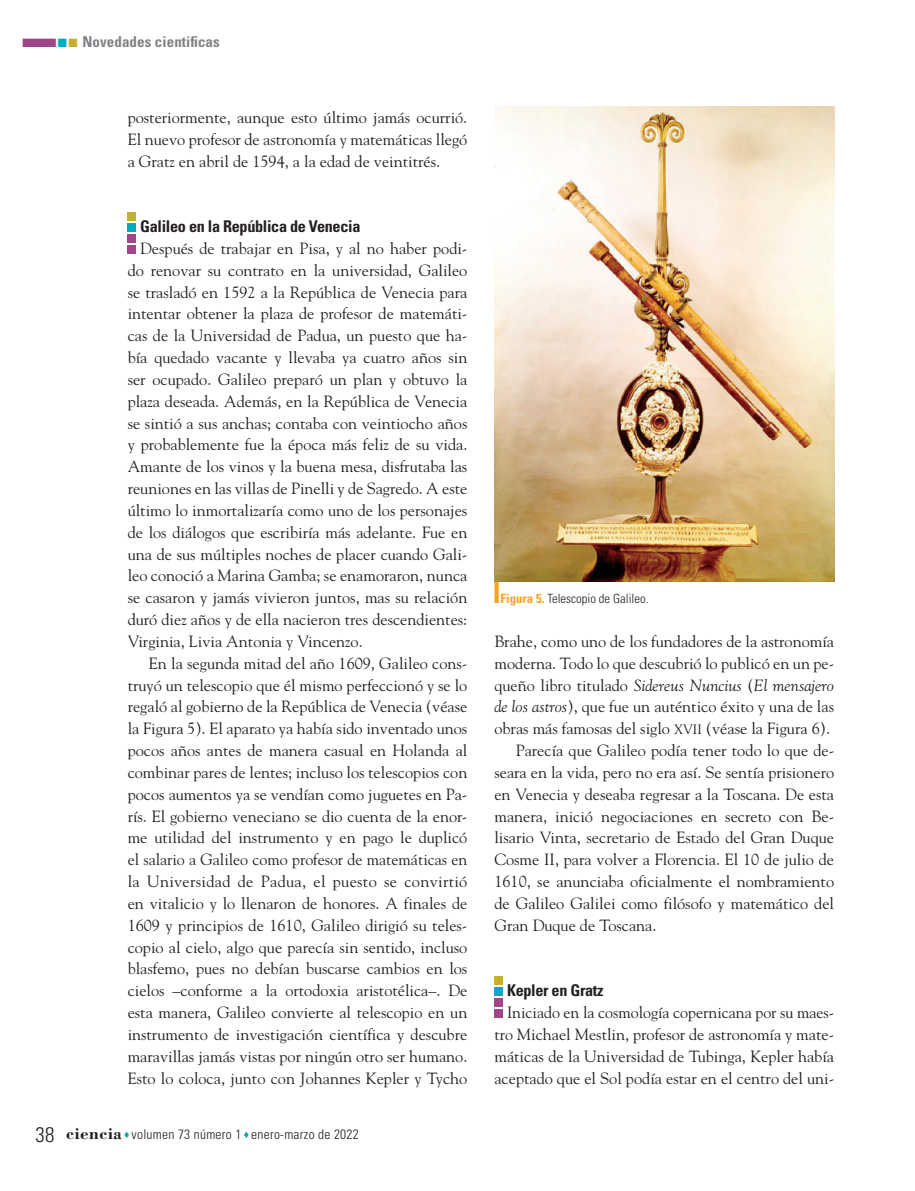
<style>
.page{position:relative;width:915px;height:1191px;background:#fff}
.page>*{position:absolute;margin:0;border:0;box-sizing:border-box;transform-origin:0 0}
._02N_Normal_Sin{font:16.2px/21.9px "Goudy Std";color:#231f20;text-align:justify}
._01N_Subtitulo1{font:700 condensed 16.2px "Univers LT Std";letter-spacing:-.02em;color:#231f20}
.t1{font:700 condensed 15px "Univers LT Std";letter-spacing:.005em;color:#808285}
.t2{font:300 condensed 13.5px "Univers LT Std";letter-spacing:.02em;color:#231f20}
.t3{font:300 condensed 12.75px "Univers LT Std";color:#231f20}
.s1{color:#a1458a}
.s2{color:#00abc3}
.s3{color:#c5af30}
.s4{font-size:21px}
.s5{font-family:"Bodoni Std";font-weight:700;font-stretch:normal;font-size:17.25px}
.s6{color:#00a99b}
.s7{color:#f9a31e}
.s8{font-weight:700;color:#f9a31e}
.s9{font-style:italic}
.s10{font-size:13.5px}
</style>
<div class="page">
<div style="left:128px;top:246px;width:8px;height:8px;background:#a1458a"></div>
<div style="left:128px;top:234px;width:8px;height:9px;background:#a1458a"></div>
<div style="left:128px;top:223px;width:8px;height:8px;background:#00abc3"></div>
<div style="left:128px;top:212px;width:8px;height:8px;background:#c5af30"></div>
<div style="left:494px;top:1009px;width:8px;height:9px;background:#a1458a"></div>
<div style="left:494px;top:998px;width:8px;height:8px;background:#a1458a"></div>
<div style="left:494px;top:987px;width:8px;height:8px;background:#00abc3"></div>
<div style="left:494px;top:976px;width:8px;height:8px;background:#c5af30"></div>
<img style="left:494px;top:106px;width:339px;height:475px">
<p class="t1" style="left:21px;top:32px;width:200px"><span class="s1">■</span><span class="s2">■</span><span class="s3">■</span> Novedades científicas</p>
<p class="_02N_Normal_Sin" style="left:128px;top:106px;width:341px">posteriormente, aunque esto último jamás ocurrió.<br>El nuevo profesor de astronomía y matemáticas llegó a Gratz en abril de 1594, a la edad de veintitrés.</p>
<p class="_01N_Subtitulo1" style="left:140px;top:216px;width:222px">Galileo en la República de Venecia</p>
<p class="_02N_Normal_Sin" style="left:128px;top:237px;width:341px;text-indent:13px">Después de trabajar en Pisa, y al no haber podi&shy;do renovar su contrato en la universidad, Galileo se trasladó en 1592 a la República de Venecia para intentar obtener la plaza de profesor de matemáti&shy;cas de la Universidad de Padua, un puesto que ha&shy;bía quedado vacante y llevaba ya cuatro años sin ser ocupado. Galileo preparó un plan y obtuvo la plaza deseada. Además, en la República de Venecia se sintió a sus anchas; contaba con veintiocho años y probablemente fue la época más feliz de su vida.<br>Amante de los vinos y la buena mesa, disfrutaba las reuniones en las villas de Pinelli y de Sagredo. A este último lo inmortalizaría como uno de los personajes de los diálogos que escribiría más adelante. Fue en una de sus múltiples noches de placer cuando Gali&shy;leo conoció a Marina Gamba; se enamoraron, nunca se casaron y jamás vivieron juntos, mas su relación duró diez años y de ella nacieron tres descendientes:<br>Virginia, Livia Antonia y Vincenzo.</p>
<p class="_02N_Normal_Sin" style="left:128px;top:652px;width:341px;text-indent:21px">En la segunda mitad del año 1609, Galileo cons&shy;truyó un telescopio que él mismo perfeccionó y se lo regaló al gobierno de la República de Venecia (véase la Figura 5). El aparato ya había sido inventado unos pocos años antes de manera casual en Holanda al combinar pares de lentes; incluso los telescopios con pocos aumentos ya se vendían como juguetes en Pa&shy;rís. El gobierno veneciano se dio cuenta de la enor&shy;me utilidad del instrumento y en pago le duplicó el salario a Galileo como profesor de matemáticas en la Universidad de Padua, el puesto se convirtió en vitalicio y lo llenaron de honores. A finales de 1609 y principios de 1610, Galileo dirigió su teles&shy;copio al cielo, algo que parecía sin sentido, incluso blasfemo, pues no debían buscarse cambios en los cielos –conforme a la ortodoxia aristotélica–. De esta manera, Galileo convierte al telescopio en un instrumento de investigación científica y descubre maravillas jamás vistas por ningún otro ser humano.<br>Esto lo coloca, junto con Johannes Kepler y Tycho</p>
<p class="t2" style="left:36px;top:1126px;width:325px"><span class="s4">38</span> <span class="s5">ciencia</span> <span class="s6">♦</span> volumen 73 número 1 <span class="s6">♦</span> enero-marzo de 2022</p>
<p class="t3" style="left:494px;top:591px;width:155px"><span class="s7">■</span> <span class="s8">Figura 5.</span> Telescopio de Galileo.</p>
<p class="_02N_Normal_Sin" style="left:494px;top:630px;width:341px">Brahe, como uno de los fundadores de la astronomía moderna. Todo lo que descubrió lo publicó en un pe&shy;queño libro titulado <span class="s9">Sidereus Nuncius</span> (<span class="s9">El mensajero de los astros</span>), que fue un auténtico éxito y una de las obras más famosas del siglo <span class="s10">XVII</span> (véase la Figura 6).</p>
<p class="_02N_Normal_Sin" style="left:494px;top:739px;width:341px;text-indent:21px">Parecía que Galileo podía tener todo lo que de&shy;seara en la vida, pero no era así. Se sentía prisionero en Venecia y deseaba regresar a la Toscana. De esta manera, inició negociaciones en secreto con Be&shy;lisario Vinta, secretario de Estado del Gran Duque Cosme II, para volver a Florencia. El 10 de julio de 1610, se anunciaba oficialmente el nombramiento de Galileo Galilei como filósofo y matemático del Gran Duque de Toscana.</p>
<p class="_01N_Subtitulo1" style="left:507px;top:980px;width:98px">Kepler en Gratz</p>
<p class="_02N_Normal_Sin" style="left:494px;top:1001px;width:341px;text-indent:13px">Iniciado en la cosmología copernicana por su maes&shy;tro Michael Mestlin, profesor de astronomía y mate&shy;máticas de la Universidad de Tubinga, Kepler había aceptado que el Sol podía estar en el centro del uni-</p>
</div>
